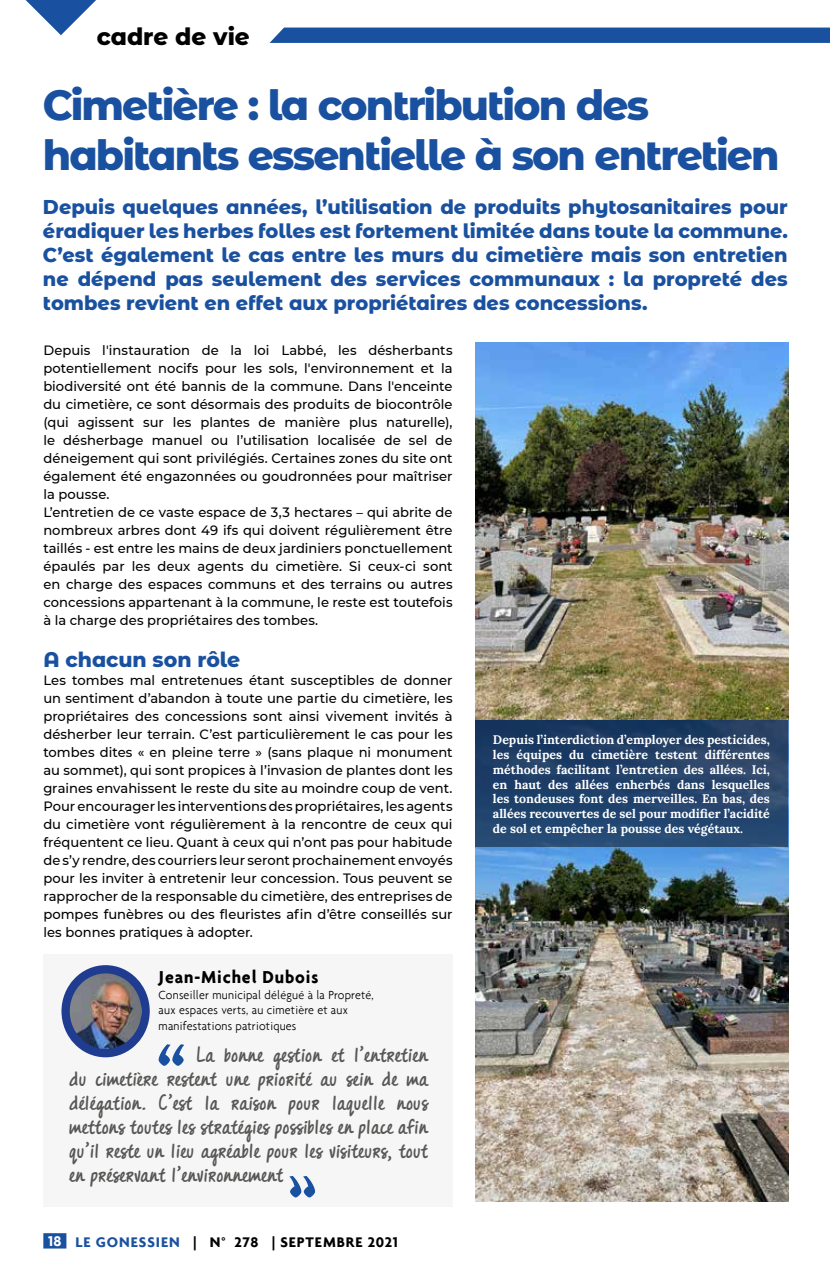
<style>
.page{position:relative;width:830px;height:1276px;background:#fff}
.page>*{position:absolute;margin:0;border:0;box-sizing:border-box;transform-origin:0 0}
.t1{font:800 42px/50.4px "Montserrat Alternates";letter-spacing:-.045em;color:#1951a0}
.t2{font:800 24px "Montserrat Alternates";color:#000}
.t3{font:700 22.05px/24px "DJB Messy Amanda Goes";letter-spacing:.03em;color:#575756;text-align:justify;scale:.96 1}
.t4{font:800 21px "Montserrat Alternates";color:#1951a0}
.t5{font:800 19.95px/24px "Montserrat Alternates";color:#1951a0;text-align:justify}
.t6{font:700 18.6px "Agenda";letter-spacing:.05em;color:#000;scale:.95 1}
.t7{font:700 15px "Agenda";letter-spacing:.065em;color:#000}
.t8{font:500 13.5px/18px "Montserrat";color:#000}
.t9{font:300 12.6px/15.8px "Agenda";letter-spacing:.02em;color:#000;scale:.95 1}
.t10{font:700 12.3px/14.9px "Lora";color:#fff;text-align:justify}
.s1{color:#fff}
.s2{color:#1951a0}
</style>
<div class="page">
<svg style="left:26px;top:0;width:803px;height:43px"></svg>
<svg style="left:43px;top:1233px;width:23px;height:15px"></svg>
<img style="left:475px;top:342px;width:312px;height:859px">
<svg style="left:475px;top:720px;width:312px;height:126px;background:#22426a"></svg>
<div style="left:44px;top:954px;width:409px;height:252px;background:#f6f6f6"></div>
<svg style="left:158px;top:1044px;width:26px;height:21px"></svg>
<svg style="left:289px;top:1176px;width:26px;height:21px"></svg>
<img style="left:66px;top:971px;width:75px;height:82px">
<div style="left:61px;top:965px;width:89px;height:92px;border:8px solid #1f3c90;border-radius:50%"></div>
<h2 class="t2" style="left:97px;top:19px;width:154px">cadre de vie</h2>
<h1 class="t1" style="left:43px;top:77px;width:737px">Cimetière : la contribution des habitants essentielle à son entretien</h1>
<p class="t5" style="left:43px;top:194px;width:746px">Depuis quelques années, l’utilisation de produits phytosanitaires pour éradiquer les herbes folles est fortement limitée dans toute la commune.<br>C’est également le cas entre les murs du cimetière mais son entretien ne dépend pas seulement des services communaux : la propreté des tombes revient en effet aux propriétaires des concessions.</p>
<p class="t8" style="left:43px;top:341px;width:410px">Depuis l'instauration de la loi Labbé, les désherbants potentiellement nocifs pour les sols, l'environnement et la biodiversité ont été bannis de la commune. Dans l'enceinte du cimetière, ce sont désormais des produits de biocontrôle (qui agissent sur les plantes de manière plus naturelle), le désherbage manuel ou l’utilisation localisée de sel de déneigement qui sont privilégiés. Certaines zones du site ont également été engazonnées ou goudronnées pour maîtriser la pousse.<br>L’entretien de ce vaste espace de 3,3 hectares – qui abrite de nombreux arbres dont 49 ifs qui doivent régulièrement être taillés - est entre les mains de deux jardiniers ponctuellement épaulés par les deux agents du cimetière. Si ceux-ci sont en charge des espaces communs et des terrains ou autres concessions appartenant à la commune, le reste est toutefois à la charge des propriétaires des tombes.</p>
<h3 class="t4" style="left:43px;top:644px;width:198px">A chacun son rôle</h3>
<p class="t8" style="left:43px;top:670px;width:410px;text-align:justify">Les tombes mal entretenues étant susceptibles de donner un sentiment d’abandon à toute une partie du cimetière, les propriétaires des concessions sont ainsi vivement invités à désherber leur terrain. C’est particulièrement le cas pour les tombes dites « en pleine terre » (sans plaque ni monument au sommet), qui sont propices à l’invasion de plantes dont les graines envahissent le reste du site au moindre coup de vent.<br>Pour encourager les interventions des propriétaires, les agents du cimetière vont régulièrement à la rencontre de ceux qui fréquentent ce lieu. Quant à ceux qui n’ont pas pour habitude de s’y rendre, des courriers leur seront prochainement envoyés pour les inviter à entretenir leur concession. Tous peuvent se rapprocher de la responsable du cimetière, des entreprises de pompes funèbres ou des fleuristes afin d’être conseillés sur les bonnes pratiques à adopter.</p>
<h3 class="t6" style="left:158px;top:965px;width:170px">Jean-Michel Dubois</h3>
<p class="t9" style="left:158px;top:986px;width:228px">Conseiller municipal délégué à la Propreté, aux espaces verts, au cimetière et aux manifestations patriotiques</p>
<p class="t3" style="left:69px;top:1044px;width:374px;text-indent:127px">La bonne gestion et l’entretien du cimetière restent une priorité au sein de ma délégation. C’est la raison pour laquelle nous mettons toutes les stratégies possibles en place afin qu’il reste un lieu agréable pour les visiteurs, tout en préservant l’environnement</p>
<p class="t7" style="left:48px;top:1233px;width:351px"><span class="s1">18</span> <span class="s2">LE GONESSIEN</span> | N° 278 | SEPTEMBRE 2021</p>
<p class="t10" style="left:492px;top:732px;width:278px">Depuis l’interdiction d’employer des pesticides, les équipes du cimetière testent différentes méthodes facilitant l’entretien des allées. Ici, en haut des allées enherbés dans lesquelles les tondeuses font des merveilles. En bas, des allées recouvertes de sel pour modifier l’acidité de sol et empêcher la pousse des végétaux.</p>
</div>
